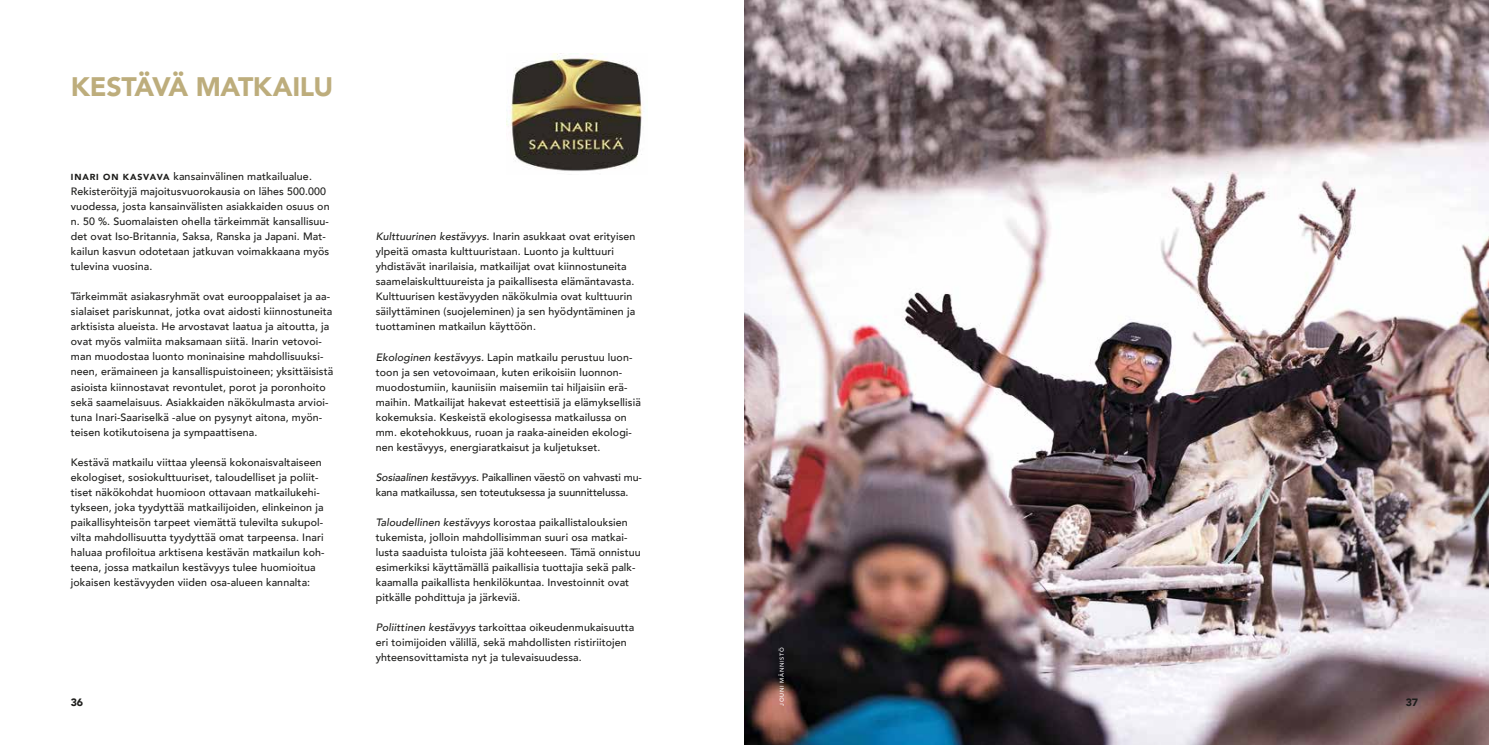
<style>
.page{position:relative;width:1489px;height:745px;background:#fff}
.page>*{position:absolute;margin:0;border:0;box-sizing:border-box;transform-origin:0 0}
.t1{font:900 26.75px "Avenir";letter-spacing:-.015em;color:#bdad7c}
.t2{font:500 10.62px/15px "Avenir";letter-spacing:.01em;color:#1d1d1b}
.t3{font:500 10.62px/15px "Avenir";letter-spacing:-.01em;color:#1d1d1b}
.t4{font:900 10.62px "Avenir";color:#1d1d1b}
.t5{font:500 5.62px "Avenir";letter-spacing:.125em;color:#fff}
.s1{font-weight:900;font-size:8.75px}
.s2{font-style:italic}
</style>
<div class="page">
<img style="left:744px;top:0;width:744px;height:744px">
<img style="left:507px;top:54px;width:136px;height:117px">
<h1 class="t1" style="left:71px;top:64px;width:264px">KESTÄVÄ MATKAILU</h1>
<p class="t2" style="left:71px;top:168px;width:260px"><span class="s1">INARI ON KASVAVA</span> kansainvälinen matkailualue.<br>Rekisteröityjä majoitusvuorokausia on lähes 500.000 vuodessa, josta kansainvälisten asiakkaiden osuus on n. 50 %. Suomalaisten ohella tärkeimmät kansallisuu&shy;det ovat Iso-Britannia, Saksa, Ranska ja Japani. Mat&shy;kailun kasvun odotetaan jatkuvan voimakkaana myös tulevina vuosina.</p>
<p class="t2" style="left:71px;top:288px;width:264px">Tärkeimmät asiakasryhmät ovat eurooppalaiset ja aa&shy;sialaiset pariskunnat, jotka ovat aidosti kiinnostuneita arktisista alueista. He arvostavat laatua ja aitoutta, ja ovat myös valmiita maksamaan siitä. Inarin vetovoi&shy;man muodostaa luonto moninaisine mahdollisuuksi&shy;neen, erämaineen ja kansallispuistoineen; yksittäisistä asioista kiinnostavat revontulet, porot ja poronhoito sekä saamelaisuus. Asiakkaiden näkökulmasta arvioi&shy;tuna Inari-Saariselkä -alue on pysynyt aitona, myön&shy;teisen kotikutoisena ja sympaattisena.</p>
<p class="t2" style="left:71px;top:453px;width:255px">Kestävä matkailu viittaa yleensä kokonaisvaltaiseen ekologiset, sosiokulttuuriset, taloudelliset ja poliit&shy;tiset näkökohdat huomioon ottavaan matkailukehi&shy;tykseen, joka tyydyttää matkailijoiden, elinkeinon ja paikallisyhteisön tarpeet viemättä tulevilta sukupol&shy;vilta mahdollisuutta tyydyttää omat tarpeensa. Inari haluaa profiloitua arktisena kestävän matkailun koh&shy;teena, jossa matkailun kestävyys tulee huomioitua jokaisen kestävyyden viiden osa-alueen kannalta:</p>
<p class="t4" style="left:71px;top:692px;width:14px">36</p>
<p class="t2" style="left:376px;top:228px;width:261px"><span class="s2">Kulttuurinen kestävyys.</span> Inarin asukkaat ovat erityisen ylpeitä omasta kulttuuristaan. Luonto ja kulttuuri yhdistävät inarilaisia, matkailijat ovat kiinnostuneita saamelaiskulttuureista ja paikallisesta elämäntavasta.<br>Kulttuurisen kestävyyden näkökulmia ovat kulttuurin säilyttäminen (suojeleminen) ja sen hyödyntäminen ja tuottaminen matkailun käyttöön.</p>
<p class="t2" style="left:376px;top:348px;width:267px"><span class="s2">Ekologinen kestävyys.</span> Lapin matkailu perustuu luon&shy;toon ja sen vetovoimaan, kuten erikoisiin luonnon&shy;muodostumiin, kauniisiin maisemiin tai hiljaisiin erä&shy;maihin. Matkailijat hakevat esteettisiä ja elämyksellisiä kokemuksia. Keskeistä ekologisessa matkailussa on mm. ekotehokkuus, ruoan ja raaka-aineiden ekologi&shy;nen kestävyys, energiaratkaisut ja kuljetukset.</p>
<p class="t3" style="left:376px;top:468px;width:268px"><span class="s2">Sosiaalinen kestävyys.</span> Paikallinen väestö on vahvasti mu&shy;kana matkailussa, sen toteutuksessa ja suunnittelussa.</p>
<p class="t2" style="left:376px;top:513px;width:266px"><span class="s2">Taloudellinen kestävyys</span> korostaa paikallistalouksien tukemista, jolloin mahdollisimman suuri osa matkai&shy;lusta saaduista tuloista jää kohteeseen. Tämä onnistuu esimerkiksi käyttämällä paikallisia tuottajia sekä palk&shy;kaamalla paikallista henkilökuntaa. Investoinnit ovat pitkälle pohdittuja ja järkeviä.</p>
<p class="t2" style="left:376px;top:618px;width:260px"><span class="s2">Poliittinen kestävyys</span> tarkoittaa oikeudenmukaisuutta eri toimijoiden välillä, sekä mahdollisten ristiriitojen yhteensovittamista nyt ja tulevaisuudessa.</p>
<p class="t5" style="left:777px;top:705px;width:60px;rotate:-90deg">JOUNI MÄNNISTÖ</p>
<p class="t4" style="left:1405px;top:692px;width:14px">37</p>
</div>
